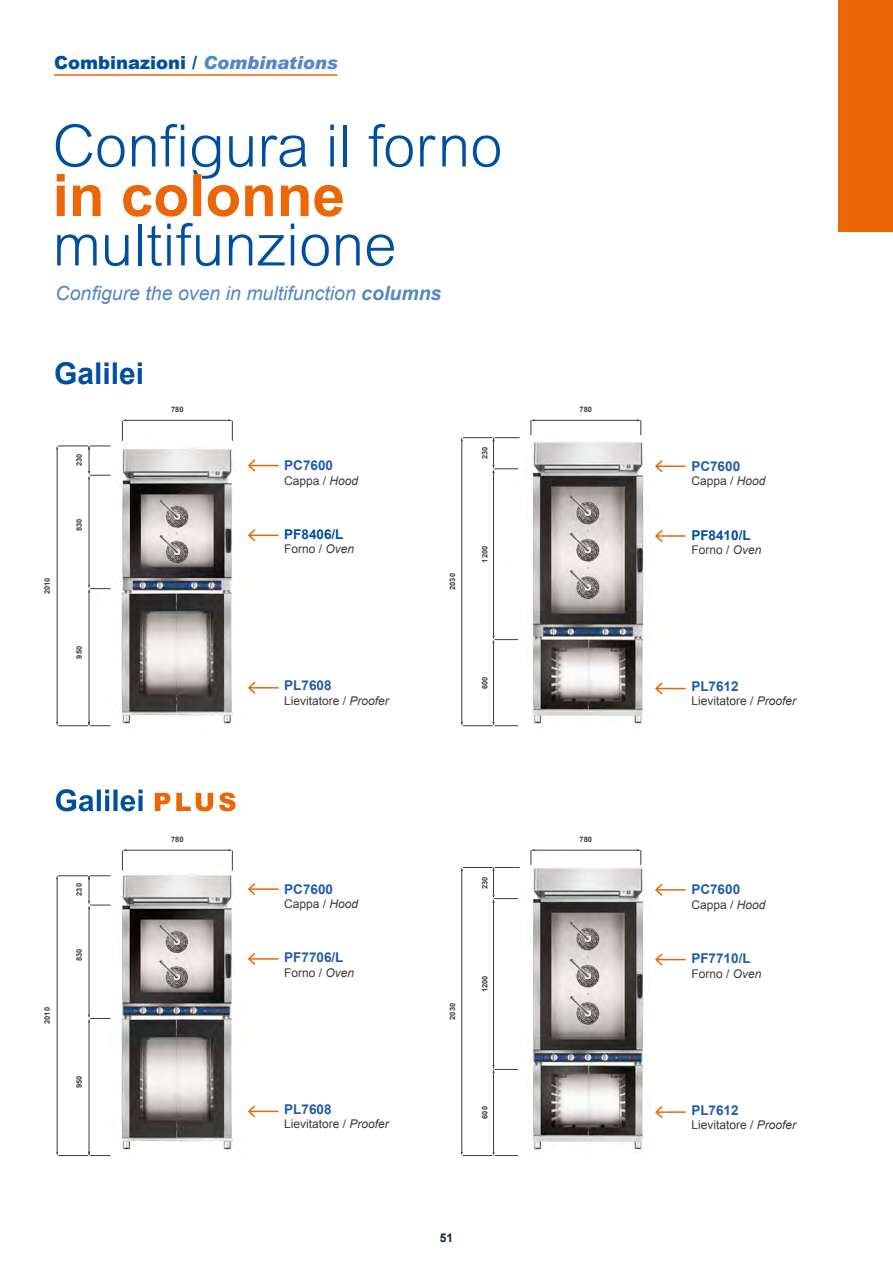
<style>
.page{position:relative;width:893px;height:1263px;background:#fff}
.page>*{position:absolute;margin:0;border:0;box-sizing:border-box;transform-origin:0 0}
.t1{font:300 58.5px/99px "Arial";color:#004f9f}
.t2{font:700 30px "Arial";color:#004f9f}
.t3{font:italic 19.5px "Arial";color:#5487c6}
.t4{font:900 18px "Arial";color:#004f9f}
.t5{font:700 13.5px "Arial";color:#225ca8}
.t6{font:700 13.5px "Arial";color:#004f9f}
.t7{font:12px "Arial";color:#3c3c3a}
.t8{font:700 12px "Arial";color:#10253a}
.t9{font:700 7.5px "Arial";color:#3c3c3a}
.s1{font-style:italic;color:#5487c6}
.s2{font-weight:700}
.s3{font-style:italic}
</style>
<div class="page">
<img style="left:507px;top:852px;width:161px;height:305px">
<hr style="left:535px;top:850px;width:102px;height:1px;background:#3c3c3a">
<hr style="left:493px;top:1073px;width:1px;height:79px;background:#3c3c3a">
<hr style="left:493px;top:903px;width:1px;height:162px;background:#3c3c3a">
<hr style="left:462px;top:871px;width:1px;height:281px;background:#3c3c3a">
<svg style="left:531px;top:849px;width:4px;height:16px"></svg>
<svg style="left:637px;top:849px;width:5px;height:16px"></svg>
<svg style="left:461px;top:1152px;width:57px;height:4px"></svg>
<svg style="left:492px;top:1065px;width:26px;height:8px"></svg>
<svg style="left:461px;top:867px;width:59px;height:36px"></svg>
<img style="left:97px;top:860px;width:161px;height:297px">
<hr style="left:58px;top:1155px;width:30px;height:1px;background:#3c3c3a">
<hr style="left:58px;top:875px;width:30px;height:1px;background:#3c3c3a">
<hr style="left:126px;top:850px;width:102px;height:1px;background:#3c3c3a">
<hr style="left:89px;top:1022px;width:1px;height:133px;background:#3c3c3a">
<hr style="left:89px;top:909px;width:1px;height:105px;background:#3c3c3a">
<hr style="left:57px;top:879px;width:1px;height:273px;background:#3c3c3a">
<svg style="left:228px;top:849px;width:5px;height:21px"></svg>
<svg style="left:122px;top:849px;width:4px;height:21px"></svg>
<svg style="left:88px;top:1152px;width:23px;height:4px"></svg>
<svg style="left:88px;top:1014px;width:23px;height:8px"></svg>
<svg style="left:88px;top:875px;width:23px;height:34px"></svg>
<img style="left:97px;top:434px;width:161px;height:293px">
<hr style="left:58px;top:725px;width:30px;height:1px;background:#3c3c3a">
<hr style="left:58px;top:446px;width:30px;height:1px;background:#3c3c3a">
<hr style="left:126px;top:420px;width:102px;height:1px;background:#3c3c3a">
<hr style="left:89px;top:593px;width:1px;height:132px;background:#3c3c3a">
<hr style="left:89px;top:479px;width:1px;height:106px;background:#3c3c3a">
<hr style="left:57px;top:450px;width:1px;height:272px;background:#3c3c3a">
<svg style="left:228px;top:419px;width:5px;height:22px"></svg>
<svg style="left:122px;top:419px;width:4px;height:22px"></svg>
<svg style="left:88px;top:722px;width:23px;height:4px"></svg>
<svg style="left:88px;top:585px;width:23px;height:8px"></svg>
<svg style="left:88px;top:445px;width:23px;height:34px"></svg>
<img style="left:507px;top:426px;width:161px;height:301px">
<hr style="left:535px;top:420px;width:102px;height:1px;background:#3c3c3a">
<hr style="left:493px;top:643px;width:1px;height:79px;background:#3c3c3a">
<hr style="left:493px;top:473px;width:1px;height:162px;background:#3c3c3a">
<hr style="left:462px;top:441px;width:1px;height:281px;background:#3c3c3a">
<svg style="left:461px;top:722px;width:57px;height:4px"></svg>
<svg style="left:492px;top:635px;width:26px;height:8px"></svg>
<svg style="left:461px;top:437px;width:59px;height:36px"></svg>
<svg style="left:531px;top:419px;width:4px;height:16px"></svg>
<svg style="left:637px;top:419px;width:5px;height:16px"></svg>
<svg style="left:56px;top:789px;width:87px;height:22px"></svg>
<hr style="left:54px;top:74px;width:283px;height:2px;background:#eb6606">
<svg style="left:155px;top:792px;width:81px;height:19px"></svg>
<hr style="left:249px;top:465px;width:30px;height:1px;background:#eb6606">
<svg style="left:247px;top:458px;width:10px;height:15px"></svg>
<hr style="left:249px;top:888px;width:30px;height:2px;background:#eb6606">
<svg style="left:247px;top:881px;width:10px;height:16px"></svg>
<hr style="left:656px;top:465px;width:30px;height:2px;background:#eb6606">
<svg style="left:654px;top:459px;width:10px;height:15px"></svg>
<hr style="left:656px;top:889px;width:30px;height:2px;background:#eb6606">
<svg style="left:654px;top:882px;width:10px;height:15px"></svg>
<hr style="left:249px;top:534px;width:30px;height:2px;background:#eb6606">
<svg style="left:247px;top:528px;width:10px;height:15px"></svg>
<hr style="left:249px;top:958px;width:30px;height:2px;background:#eb6606">
<svg style="left:247px;top:951px;width:10px;height:15px"></svg>
<hr style="left:656px;top:535px;width:30px;height:2px;background:#eb6606">
<svg style="left:654px;top:528px;width:10px;height:16px"></svg>
<hr style="left:656px;top:959px;width:30px;height:1px;background:#eb6606">
<svg style="left:654px;top:952px;width:10px;height:15px"></svg>
<hr style="left:249px;top:687px;width:30px;height:1px;background:#eb6606">
<svg style="left:247px;top:680px;width:10px;height:15px"></svg>
<hr style="left:249px;top:1111px;width:30px;height:1px;background:#eb6606">
<svg style="left:247px;top:1104px;width:10px;height:15px"></svg>
<hr style="left:656px;top:688px;width:30px;height:1px;background:#eb6606">
<svg style="left:654px;top:681px;width:10px;height:15px"></svg>
<hr style="left:656px;top:1111px;width:30px;height:2px;background:#eb6606">
<svg style="left:654px;top:1104px;width:10px;height:16px"></svg>
<div style="left:839px;top:0;width:54px;height:232px;background:#eb6606"></div>
<svg style="left:57px;top:174px;width:286px;height:43px"></svg>
<h3 class="t4" style="left:54px;top:49px;width:285px">Combinazioni / <span class="s1">Combinations</span></h3>
<h1 class="t1" style="left:53px;top:97px;width:452px">Configura il forno multifunzione</h1>
<h3 class="t3" style="left:56px;top:280px;width:387px">Configure the oven in multifunction <span class="s2">columns</span></h3>
<h2 class="t2" style="left:54px;top:354px;width:92px">Galilei</h2>
<p class="t9" style="left:74px;top:466px;width:14px;rotate:-90deg">230</p>
<p class="t9" style="left:42px;top:594px;width:18px;rotate:-90deg">2010</p>
<p class="t9" style="left:74px;top:531px;width:14px;rotate:-90deg">830</p>
<p class="t9" style="left:74px;top:659px;width:14px;rotate:-90deg">950</p>
<p class="t9" style="left:171px;top:404px;width:14px">780</p>
<p class="t9" style="left:42px;top:1024px;width:18px;rotate:-90deg">2010</p>
<p class="t9" style="left:74px;top:896px;width:14px;rotate:-90deg">230</p>
<p class="t9" style="left:74px;top:961px;width:14px;rotate:-90deg">830</p>
<p class="t9" style="left:74px;top:1088px;width:14px;rotate:-90deg">950</p>
<p class="t9" style="left:171px;top:834px;width:14px">780</p>
<p class="t5" style="left:284px;top:456px;width:50px">PC7600</p>
<p class="t7" style="left:284px;top:472px;width:76px">Cappa / <span class="s3">Hood</span></p>
<p class="t6" style="left:284px;top:525px;width:61px">PF8406/L</p>
<p class="t7" style="left:284px;top:541px;width:72px">Forno / <span class="s3">Oven</span></p>
<p class="t5" style="left:284px;top:677px;width:49px">PL7608</p>
<p class="t7" style="left:284px;top:693px;width:106px">Lievitatore / <span class="s3">Proofer</span></p>
<p class="t9" style="left:480px;top:459px;width:14px;rotate:-90deg">230</p>
<p class="t9" style="left:448px;top:590px;width:18px;rotate:-90deg">2030</p>
<p class="t9" style="left:480px;top:562px;width:18px;rotate:-90deg">1200</p>
<p class="t9" style="left:480px;top:689px;width:14px;rotate:-90deg">600</p>
<p class="t5" style="left:284px;top:880px;width:50px">PC7600</p>
<p class="t7" style="left:284px;top:896px;width:76px">Cappa / <span class="s3">Hood</span></p>
<p class="t5" style="left:284px;top:949px;width:61px">PF7706/L</p>
<p class="t7" style="left:284px;top:965px;width:72px">Forno / <span class="s3">Oven</span></p>
<p class="t5" style="left:284px;top:1100px;width:49px">PL7608</p>
<p class="t7" style="left:284px;top:1116px;width:106px">Lievitatore / <span class="s3">Proofer</span></p>
<p class="t9" style="left:480px;top:889px;width:14px;rotate:-90deg">230</p>
<p class="t9" style="left:448px;top:1020px;width:18px;rotate:-90deg">2030</p>
<p class="t9" style="left:480px;top:992px;width:18px;rotate:-90deg">1200</p>
<p class="t9" style="left:480px;top:1119px;width:14px;rotate:-90deg">600</p>
<p class="t8" style="left:440px;top:1229px;width:15px">51</p>
<p class="t9" style="left:579px;top:404px;width:14px">780</p>
<p class="t9" style="left:579px;top:834px;width:14px">780</p>
<p class="t5" style="left:691px;top:457px;width:50px">PC7600</p>
<p class="t7" style="left:691px;top:473px;width:76px">Cappa / <span class="s3">Hood</span></p>
<p class="t6" style="left:691px;top:526px;width:61px">PF8410/L</p>
<p class="t7" style="left:691px;top:542px;width:72px">Forno / <span class="s3">Oven</span></p>
<p class="t5" style="left:691px;top:677px;width:49px">PL7612</p>
<p class="t7" style="left:691px;top:693px;width:106px">Lievitatore / <span class="s3">Proofer</span></p>
<p class="t5" style="left:691px;top:881px;width:50px">PC7600</p>
<p class="t7" style="left:691px;top:897px;width:76px">Cappa / <span class="s3">Hood</span></p>
<p class="t5" style="left:691px;top:949px;width:61px">PF7710/L</p>
<p class="t7" style="left:691px;top:965px;width:72px">Forno / <span class="s3">Oven</span></p>
<p class="t5" style="left:691px;top:1101px;width:49px">PL7612</p>
<p class="t7" style="left:691px;top:1117px;width:106px">Lievitatore / <span class="s3">Proofer</span></p>
</div>
